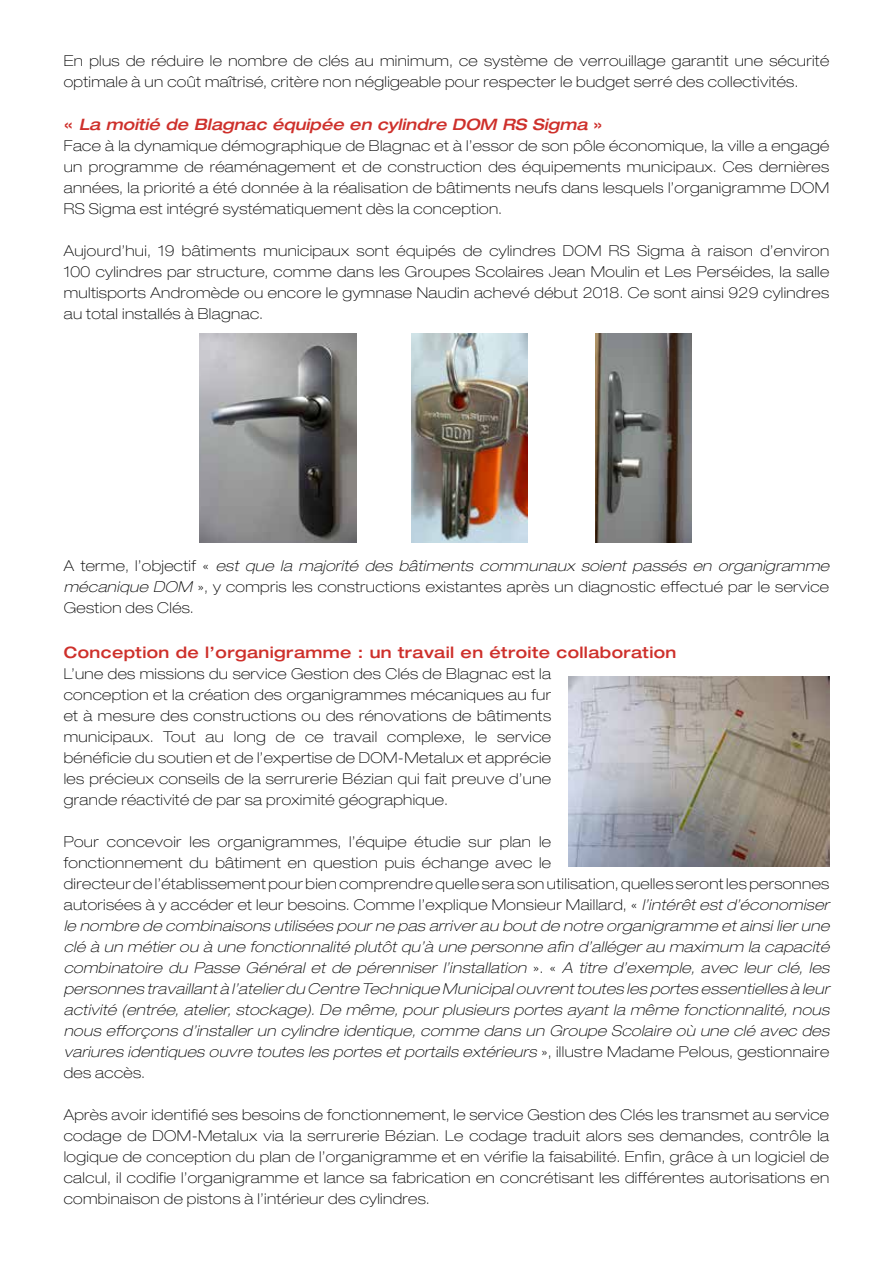
<style>
.page{position:relative;width:893px;height:1263px;background:#fff}
.page>*{position:absolute;margin:0;border:0;box-sizing:border-box;transform-origin:0 0}
.t1{font:500 expanded 15.75px "Helvetica Neue";letter-spacing:.025em;color:#ce302b}
.t2{font:italic 500 expanded 15.75px "Helvetica Neue";color:#ce302b}
.t3{font:100 expanded 15px/21px "Helvetica Neue";letter-spacing:.025em;color:#000;text-align:justify}
.t4{font:italic 100 expanded 15px/21px "Helvetica Neue";letter-spacing:.025em;color:#000}
.s1{font-style:normal}
.s2{font-style:italic}
</style>
<div class="page">
<img style="left:568px;top:676px;width:261px;height:191px">
<img style="left:596px;top:333px;width:95px;height:209px">
<img style="left:200px;top:333px;width:157px;height:209px">
<img style="left:411px;top:333px;width:116px;height:209px">
<p class="t3" style="left:64px;top:50px;width:767px">En plus de réduire le nombre de clés au minimum, ce système de verrouillage garantit une sécurité optimale à un coût maîtrisé, critère non négligeable pour respecter le budget serré des collectivités.</p>
<p class="t2" style="left:64px;top:115px;width:540px"><span class="s1">«</span> La moitié de Blagnac équipée en cylindre DOM RS Sigma <span class="s1">»</span></p>
<p class="t3" style="left:64px;top:135px;width:767px">Face à la dynamique démographique de Blagnac et à l’essor de son pôle économique, la ville a engagé un programme de réaménagement et de construction des équipements municipaux. Ces dernières années, la priorité a été donnée à la réalisation de bâtiments neufs dans lesquels l’organigramme DOM RS Sigma est intégré systématiquement dès la conception.</p>
<p class="t3" style="left:64px;top:240px;width:767px">Aujourd’hui, 19 bâtiments municipaux sont équipés de cylindres DOM RS Sigma à raison d’environ 100 cylindres par structure, comme dans les Groupes Scolaires Jean Moulin et Les Perséides, la salle multisports Andromède ou encore le gymnase Naudin achevé début 2018. Ce sont ainsi 929 cylindres au total installés à Blagnac.</p>
<p class="t3" style="left:64px;top:555px;width:767px">A terme, l’objectif « <span class="s2">est que la majorité des bâtiments communaux soient passés en organigramme mécanique DOM</span> », y compris les constructions existantes après un diagnostic effectué par le service Gestion des Clés.</p>
<p class="t1" style="left:64px;top:643px;width:614px">Conception de l’organigramme : un travail en étroite collaboration</p>
<p class="t3" style="left:64px;top:663px;width:489px">L’une des missions du service Gestion des Clés de Blagnac est la conception et la création des organigrammes mécaniques au fur et à mesure des constructions ou des rénovations de bâtiments municipaux. Tout au long de ce travail complexe, le service bénéficie du soutien et de l’expertise de DOM-Metalux et apprécie les précieux conseils de la serrurerie Bézian qui fait preuve d’une grande réactivité de par sa proximité géographique.</p>
<p class="t4" style="left:64px;top:831px;width:767px"><span class="s1">Pour concevoir les organigrammes, l’équipe étudie sur plan le<br>fonctionnement du bâtiment en question puis échange avec le<br>directeur de l’établissement pour bien comprendre quelle sera son utilisation, quelles seront les personnes autorisées à y accéder et leur besoins. Comme l’explique Monsieur Maillard, «</span> l’intérêt est d’économiser le nombre de combinaisons utilisées pour ne pas arriver au bout de notre organigramme et ainsi lier une clé à un métier ou à une fonctionnalité plutôt qu’à une personne afin d’alléger au maximum la capacité combinatoire du Passe Général et de pérenniser l’installation <span class="s1">». «</span> A titre d’exemple, avec leur clé, les personnes travaillant à l’atelier du Centre Technique Municipal ouvrent toutes les portes essentielles à leur activité (entrée, atelier, stockage). De même, pour plusieurs portes ayant la même fonctionnalité, nous nous efforçons d’installer un cylindre identique, comme dans un Groupe Scolaire où une clé avec des variures identiques ouvre toutes les portes et portails extérieurs <span class="s1">», illustre Madame Pelous, gestionnaire des accès.</span></p>
<p class="t3" style="left:64px;top:1104px;width:767px">Après avoir identifié ses besoins de fonctionnement, le service Gestion des Clés les transmet au service codage de DOM-Metalux via la serrurerie Bézian. Le codage traduit alors ses demandes, contrôle la logique de conception du plan de l’organigramme et en vérifie la faisabilité. Enfin, grâce à un logiciel de calcul, il codifie l’organigramme et lance sa fabrication en concrétisant les différentes autorisations en combinaison de pistons à l’intérieur des cylindres.</p>
</div>
